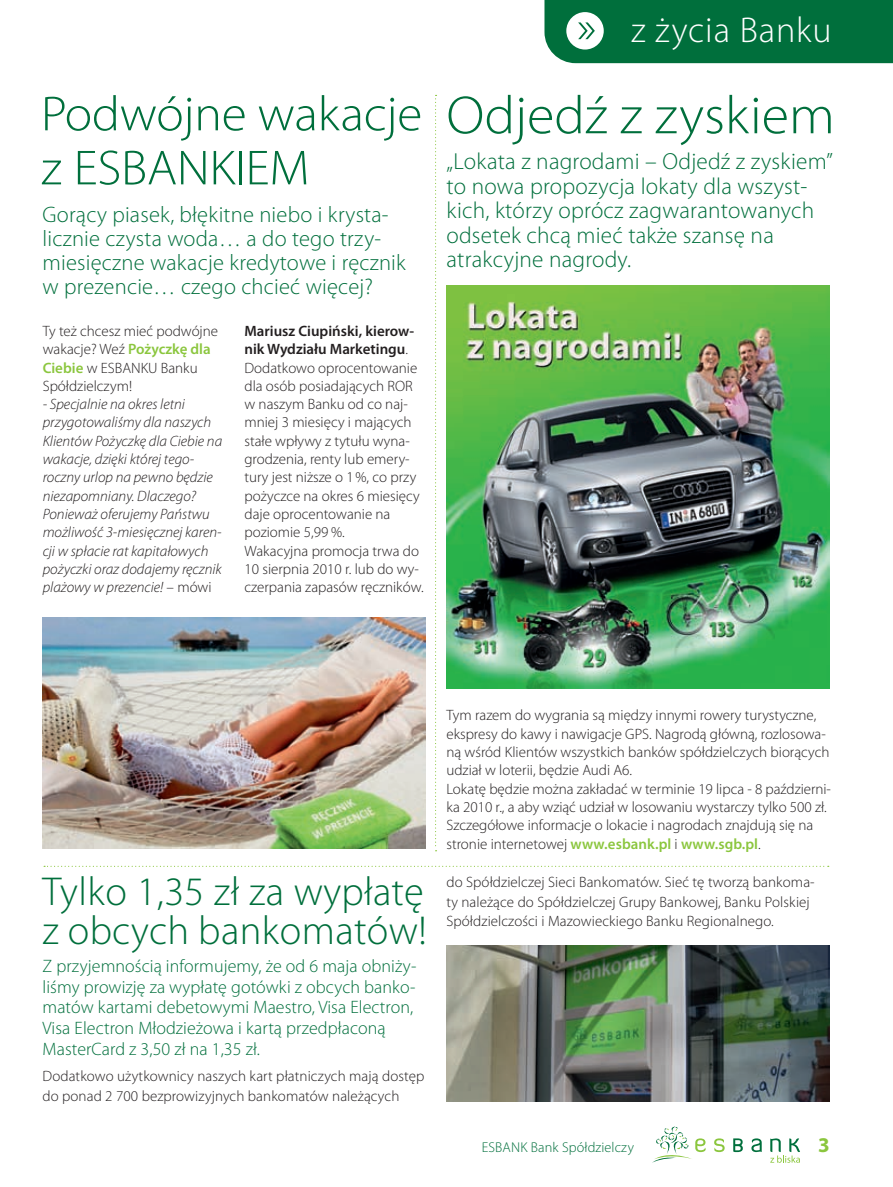
<style>
.page{position:relative;width:893px;height:1187px;background:#fff}
.page>*{position:absolute;margin:0;border:0;box-sizing:border-box;transform-origin:0 0}
.t1{font:300 54px "Myriad Pro";color:#006f3c;scale:1.04 1}
.t2{font:300 49.5px/54px "Myriad Pro";letter-spacing:-.005em;color:#006f3c;scale:1.04 1}
.t3{font:300 40.5px/39px "Myriad Pro";letter-spacing:.01em;color:#006f3c}
.t4{font:300 36px "Myriad Pro";letter-spacing:.025em;color:#fff}
.t5{font:300 23.25px/24.6px "Myriad Pro";letter-spacing:.01em;color:#006f3c}
.t6{font:300 22.5px/24px "Myriad Pro";letter-spacing:.01em;color:#006f3c}
.t7{font:700 21px "Myriad Pro";color:#8bc63e}
.t8{font:300 18px/20.5px "Myriad Pro";letter-spacing:.005em;color:#006f3c}
.t9{font:300 15px/18.3px "Myriad Pro";color:#231f20}
.t10{font:italic 300 15px/18.3px "Myriad Pro";color:#231f20}
.t11{font:300 14.25px "Myriad Pro";letter-spacing:.01em;color:#006f3c}
.s1{font-weight:600;color:#8bc63e}
.s2{font-style:normal}
.s3{font-weight:600}
</style>
<div class="page">
<svg style="left:653px;top:1126px;width:53px;height:36px"></svg>
<svg style="left:714px;top:1138px;width:11px;height:13px"></svg>
<svg style="left:733px;top:1138px;width:10px;height:13px"></svg>
<svg style="left:751px;top:1138px;width:11px;height:13px"></svg>
<svg style="left:770px;top:1138px;width:30px;height:24px"></svg>
<div style="left:544px;top:0;width:349px;height:63px;background:#006f3c"></div>
<svg style="left:435px;top:95px;width:2px;height:756px"></svg>
<svg style="left:44px;top:865px;width:785px;height:1px"></svg>
<img style="left:447px;top:285px;width:383px;height:404px">
<img style="left:43px;top:617px;width:382px;height:231px">
<img style="left:447px;top:945px;width:382px;height:156px">
<h2 class="t2" style="left:41px;top:88px;width:368px">Podwójne wakacje z ESBANKIEM</h2>
<h3 class="t6" style="left:43px;top:203px;width:365px">Gorący piasek, błękitne niebo i krysta&shy;licznie czysta woda… a do tego trzy&shy;miesięczne wakacje kredytowe i ręcznik w prezencie… czego chcieć więcej?</h3>
<p class="t9" style="left:43px;top:322px;width:177px">Ty też chcesz mieć podwójne wakacje? Weź <span class="s1">Pożyczkę dla<br>Ciebie</span> w ESBANKU Banku<br>Spółdzielczym!</p>
<p class="t10" style="left:43px;top:395px;width:181px">- Specjalnie na okres letni przygotowaliśmy dla naszych<br>Klientów Pożyczkę dla Ciebie na wakacje, dzięki której tego&shy;roczny urlop na pewno będzie niezapomniany. Dlaczego?<br>Ponieważ oferujemy Państwu możliwość 3-miesięcznej karen&shy;cji w spłacie rat kapitałowych pożyczki oraz dodajemy ręcznik plażowy w prezencie! <span class="s2">– mówi</span></p>
<p class="t9" style="left:244px;top:322px;width:181px"><span class="s3">Mariusz Ciupiński, kierow&shy;nik Wydziału Marketingu</span>.<br>Dodatkowo oprocentowanie dla osób posiadających ROR w naszym Banku od co naj&shy;mniej 3 miesięcy i mających stałe wpływy z tytułu wyna&shy;grodzenia, renty lub emery&shy;tury jest niższe o 1 %, co przy pożyczce na okres 6 miesięcy daje oprocentowanie na poziomie 5,99 %.<br>Wakacyjna promocja trwa do<br>10 sierpnia 2010 r. lub do wy&shy;czerpania zapasów ręczników.</p>
<h3 class="t4" style="left:631px;top:10px;width:202px">z życia Banku</h3>
<h1 class="t1" style="left:446px;top:86px;width:375px">Odjedź z zyskiem</h1>
<h3 class="t5" style="left:446px;top:149px;width:388px">„Lokata z nagrodami – Odjedź z zyskiem” to nowa propozycja lokaty dla wszyst&shy;kich, którzy oprócz zagwarantowanych odsetek chcą mieć także szansę na atrakcyjne nagrody.</h3>
<h3 class="t3" style="left:42px;top:872px;width:386px">Tylko 1,35 zł za wypłatę z obcych bankomatów!</h3>
<p class="t8" style="left:43px;top:956px;width:375px">Z przyjemnością informujemy, że od 6 maja obniży&shy;liśmy prowizję za wypłatę gotówki z obcych banko&shy;matów kartami debetowymi Maestro, Visa Electron, Visa Electron Młodzieżowa i kartą przedpłaconą MasterCard z 3,50 zł na 1,35 zł.</p>
<p class="t9" style="left:43px;top:1066px;width:383px;line-height:19.5px">Dodatkowo użytkownicy naszych kart płatniczych mają dostęp do ponad 2 700 bezprowizyjnych bankomatów należących</p>
<p class="t9" style="left:446px;top:706px;width:386px">Tym razem do wygrania są między innymi rowery turystyczne, ekspresy do kawy i nawigacje GPS. Nagrodą główną, rozlosowa&shy;ną wśród Klientów wszystkich banków spółdzielczych biorących udział w loterii, będzie Audi A6.<br>Lokatę będzie można zakładać w terminie 19 lipca - 8 październi&shy;ka 2010 r., a aby wziąć udział w losowaniu wystarczy tylko 500 zł.<br>Szczegółowe informacje o lokacie i nagrodach znajdują się na stronie internetowej <span class="s1">www.esbank.pl</span> i <span class="s1">www.sgb.pl</span>.</p>
<p class="t9" style="left:446px;top:872px;width:370px;line-height:19.5px">do Spółdzielczej Sieci Bankomatów. Sieć tę tworzą bankoma&shy;ty należące do Spółdzielczej Grupy Bankowej, Banku Polskiej<br>Spółdzielczości i Mazowieckiego Banku Regionalnego.</p>
<p class="t11" style="left:482px;top:1139px;width:154px">ESBANK Bank Spółdzielczy</p>
<h3 class="t7" style="left:818px;top:1131px;width:13px">3</h3>
</div>
